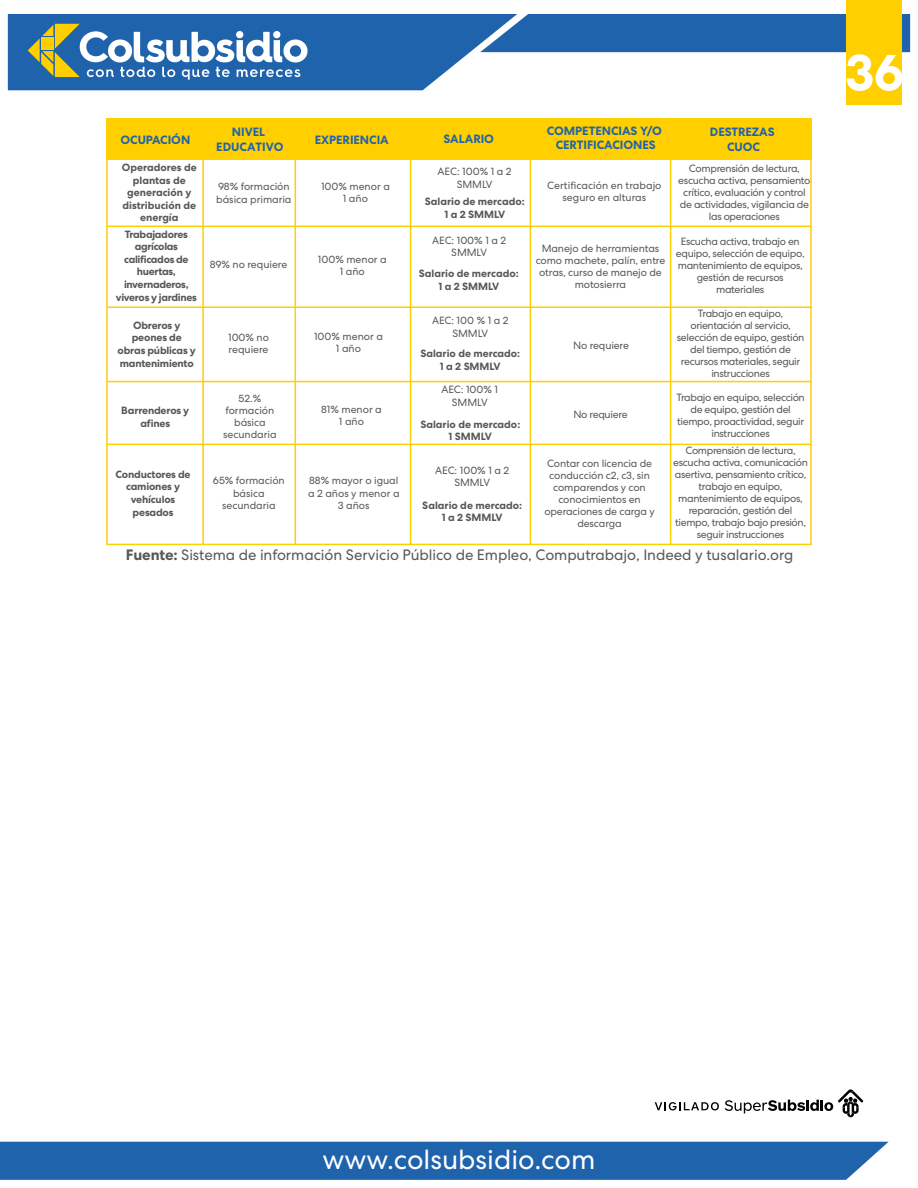
<style>
.page{position:relative;width:918px;height:1188px;background:#fff}
.page>*{position:absolute;margin:0;border:0;box-sizing:border-box;transform-origin:0 0}
.t1{font:700 51.45px "Centra No 2";color:#fff}
.t2{font:27.6px "Centra No 2";color:#fff}
.t3{font:15px "Centra No 2";letter-spacing:-.005em;color:#575756}
.t4{font:700 12px/14.4px "Centra No 2";color:#2063ad;text-align:center}
.t5{font:10.5px/12px "Centra No 2";letter-spacing:-.03em;color:#575756;text-align:center}
.t6{font:700 10.5px/12.6px "Centra No 2";letter-spacing:-.015em;color:#575756;text-align:center}
.t7{font:10.5px/12.6px "Centra No 2";color:#575756;text-align:center}
.t8{font:10.5px/12.6px "Centra No 2";letter-spacing:-.005em;color:#575756}
.t9{font:10.5px/12px "Centra No 2";letter-spacing:-.01em;color:#575756;text-align:center}
.s1{font-weight:700}
</style>
<div class="page">
<div style="left:106px;top:118px;width:706px;height:42px;background:#ffcf00"></div>
<hr style="left:202px;top:149px;width:2px;height:396px;background:#ffcf00">
<hr style="left:295px;top:151px;width:1px;height:394px;background:#ffcf00">
<hr style="left:410px;top:143px;width:1px;height:401px;background:#ffcf00">
<hr style="left:530px;top:148px;width:1px;height:396px;background:#ffcf00">
<hr style="left:107px;top:226px;width:704px;height:1px;background:#ffcf00">
<hr style="left:107px;top:306px;width:705px;height:2px;background:#ffcf00">
<hr style="left:107px;top:381px;width:705px;height:1px;background:#ffcf00">
<hr style="left:107px;top:444px;width:705px;height:1px;background:#ffcf00">
<hr style="left:107px;top:544px;width:704px;height:1px;background:#ffcf00">
<hr style="left:810px;top:150px;width:2px;height:395px;background:#ffcf00">
<hr style="left:670px;top:149px;width:1px;height:395px;background:#ffcf00">
<hr style="left:106px;top:146px;width:2px;height:399px;background:#ffcf00">
<svg style="left:8px;top:14px;width:902px;height:76px"></svg>
<div style="left:847px;top:0;width:55px;height:104px;background:#ffcf00"></div>
<div style="left:0;top:1142px;width:889px;height:38px;background:#2063ad"></div>
<svg style="left:655px;top:1102px;width:64px;height:8px"></svg>
<svg style="left:725px;top:1089px;width:138px;height:28px"></svg>
<p class="t4" style="left:120px;top:133px;width:71px">OCUPACIÓN</p>
<p class="t4" style="left:216px;top:125px;width:69px">NIVEL<br>EDUCATIVO</p>
<p class="t4" style="left:315px;top:133px;width:76px">EXPERIENCIA</p>
<p class="t4" style="left:444px;top:131px;width:52px">SALARIO</p>
<p class="t4" style="left:547px;top:124px;width:116px">COMPETENCIAS Y/O<br>CERTIFICACIONES</p>
<p class="t4" style="left:710px;top:125px;width:66px">DESTREZAS<br>CUOC</p>
<p class="t6" style="left:122px;top:161px;width:76px">Operadores de plantas de generación y distribución de energía</p>
<p class="t5" style="left:678px;top:162px;width:134px">Comprensión de lectura, escucha activa, pensamiento crítico, evaluación y control de actividades, vigilancia de las operaciones</p>
<p class="t7" style="left:438px;top:165px;width:76px">AEC: 100% 1 a 2<br>SMMLV</p>
<p class="t6" style="left:425px;top:195px;width:101px">Salario de mercado:<br>1 a 2 SMMLV</p>
<p class="t7" style="left:547px;top:180px;width:116px;line-height:12px">Certificación en trabajo seguro en alturas</p>
<p class="t8" style="left:216px;top:180px;width:77px">98% formación básica primaria</p>
<p class="t7" style="left:321px;top:180px;width:70px">100% menor a<br>1 año</p>
<p class="t6" style="left:116px;top:228px;width:83px">Trabajadores agrícolas calificados de huertas, invernaderos, viveros y jardines</p>
<p class="t8" style="left:210px;top:258px;width:79px">89% no requiere</p>
<p class="t7" style="left:318px;top:253px;width:70px;line-height:12px">100% menor a<br>1 año</p>
<p class="t6" style="left:118px;top:319px;width:80px">Obreros y peones de obras públicas y mantenimiento</p>
<p class="t8" style="left:228px;top:331px;width:42px">100% no requiere</p>
<p class="t7" style="left:314px;top:330px;width:70px">100% menor a<br>1 año</p>
<p class="t6" style="left:121px;top:404px;width:70px">Barrenderos y afines</p>
<p class="t8" style="left:223px;top:392px;width:55px;line-height:12px;text-align:center">52.% formación básica secundaria</p>
<p class="t7" style="left:321px;top:403px;width:62px;line-height:12px">81% menor a<br>1 año</p>
<p class="t7" style="left:432px;top:234px;width:76px">AEC: 100% 1 a 2<br>SMMLV</p>
<p class="t6" style="left:419px;top:267px;width:101px">Salario de mercado:<br>1 a 2 SMMLV</p>
<p class="t7" style="left:432px;top:314px;width:78px">AEC: 100 % 1 a 2<br>SMMLV</p>
<p class="t6" style="left:420px;top:348px;width:101px">Salario de mercado:<br>1 a 2 SMMLV</p>
<p class="t7" style="left:441px;top:383px;width:58px">AEC: 100% 1<br>SMMLV</p>
<p class="t6" style="left:420px;top:418px;width:101px">Salario de mercado:<br>1 SMMLV</p>
<p class="t9" style="left:536px;top:242px;width:131px">Manejo de herramientas como machete, palín, entre otras, curso de manejo de motosierra</p>
<p class="t5" style="left:676px;top:236px;width:130px">Escucha activa, trabajo en equipo, selección de equipo, mantenimiento de equipos, gestión de recursos materiales</p>
<p class="t5" style="left:573px;top:340px;width:57px">No requiere</p>
<p class="t5" style="left:573px;top:408px;width:56px">No requiere</p>
<p class="t5" style="left:677px;top:307px;width:129px">Trabajo en equipo, orientación al servicio, selección de equipo, gestión del tiempo, gestión de recursos materiales, seguir instrucciones</p>
<p class="t5" style="left:677px;top:391px;width:130px">Trabajo en equipo, selección de equipo, gestión del tiempo, proactividad, seguir instrucciones</p>
<p class="t5" style="left:685px;top:445px;width:112px">Comprensión de lectura,</p>
<p class="t5" style="left:544px;top:457px;width:112px">Contar con licencia de conducción c2, c3, sin comparendos y con conocimientos en operaciones de carga y descarga</p>
<p class="t5" style="left:673px;top:457px;width:136px">escucha activa, comunicación asertiva, pensamiento crítico, trabajo en equipo, mantenimiento de equipos, reparación, gestión del tiempo, trabajo bajo presión, seguir instrucciones</p>
<h3 class="t3" style="left:126px;top:546px;width:669px"><span class="s1">Fuente:</span> Sistema de información Servicio Público de Empleo, Computrabajo, Indeed y tusalario.org</h3>
<p class="t7" style="left:435px;top:464px;width:76px">AEC: 100% 1 a 2<br>SMMLV</p>
<p class="t6" style="left:422px;top:499px;width:101px">Salario de mercado:<br>1 a 2 SMMLV</p>
<p class="t6" style="left:116px;top:468px;width:77px">Conductores de camiones y vehículos pesados</p>
<p class="t8" style="left:213px;top:474px;width:73px;text-align:center">65% formación básica secundaria</p>
<p class="t7" style="left:308px;top:474px;width:93px">88% mayor o igual a 2 años y menor a<br>3 años</p>
<h1 class="t1" style="left:845px;top:42px;width:61px">36</h1>
<h2 class="t2" style="left:323px;top:1144px;width:274px">www.colsubsidio.com</h2>
</div>
